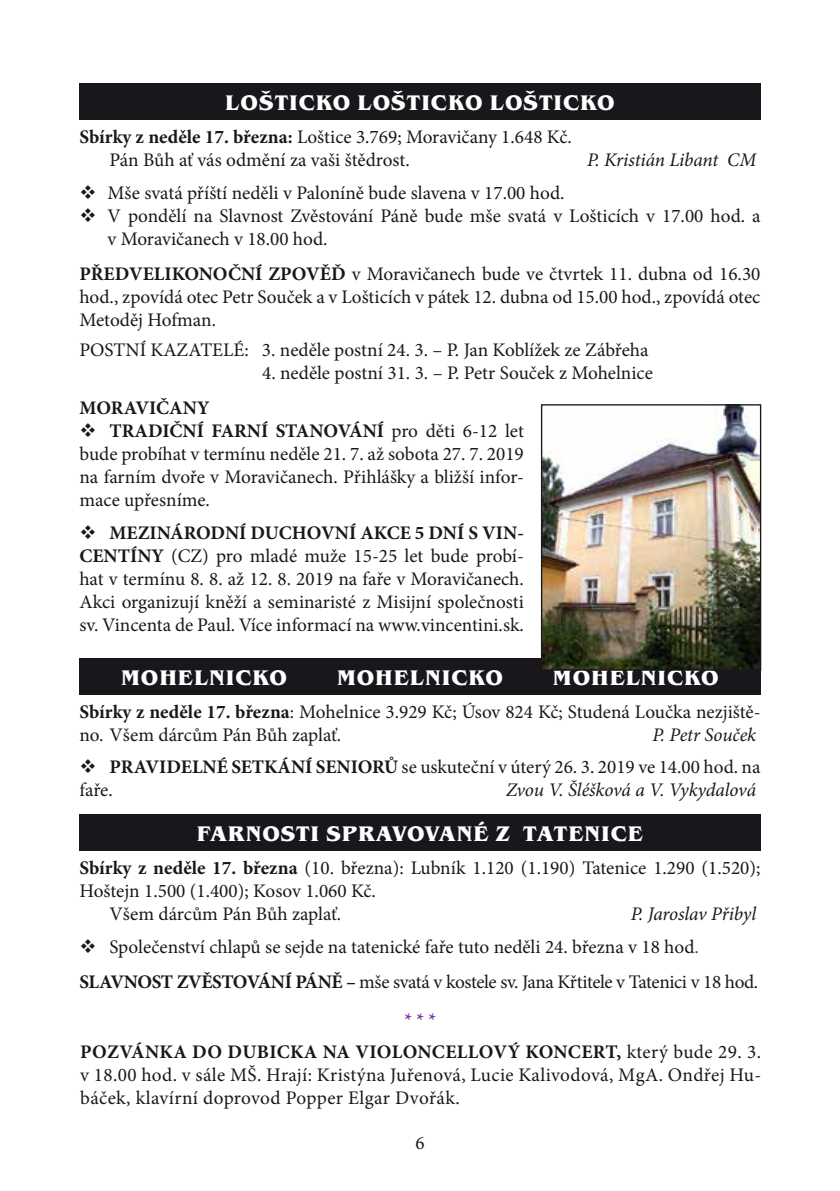
<style>
.page{position:relative;width:840px;height:1191px;background:#fff}
.page>*{position:absolute;margin:0;border:0;box-sizing:border-box;transform-origin:0 0}
.t1{font:700 21.8px "Benguiat Itc TOT";letter-spacing:.045em;color:#fff}
.t2{font:19.2px/23px "Minion Pro";color:#1a171c}
.t3{font:italic 19.2px "Minion Pro";letter-spacing:-.01em;color:#1a171c}
.t4{font:700 19.2px "Minion Pro";color:#1a171c}
.t5{font:700 19.2px "Minion Pro";color:#7030a0}
.t6{font:19px "Minion Pro";color:#1a171c}
.s1{font-weight:700}
.s2{color:#7030a0}
</style>
<div class="page">
<div style="left:79px;top:84px;width:681px;height:36px;background:#1a171c"></div>
<div style="left:79px;top:658px;width:681px;height:36px;background:#1a171c"></div>
<div style="left:79px;top:814px;width:681px;height:36px;background:#1a171c"></div>
<img style="left:542px;top:406px;width:216px;height:262px">
<div style="left:540px;top:404px;width:220px;height:266px;border:1px solid #1a171c"></div>
<p class="t1" style="left:225px;top:90px;width:391px">LOŠTICKO LOŠTICKO LOŠTICKO</p>
<p class="t2" style="left:109px;top:125px;width:463px;text-indent:-30px"><span class="s1">Sbírky z neděle 17. března:</span> Loštice 3.769; Moravičany 1.648 Kč.<br>Pán Bůh ať vás odmění za vaši štědrost.</p>
<p class="t3" style="left:586px;top:147px;width:170px">P. Kristián Libant CM</p>
<p class="t2" style="left:79px;top:181px;width:486px">❖ Mše svatá příští neděli v Paloníně bude slavena v 17.00 hod.</p>
<p class="t2" style="left:107px;top:204px;width:654px;text-indent:-28px">❖ V pondělí na Slavnost Zvěstování Páně bude mše svatá v Lošticích v 17.00 hod. a v Moravičanech v 18.00 hod.</p>
<p class="t2" style="left:79px;top:262px;width:682px;text-align:justify"><span class="s1">PŘEDVELIKONOČNÍ ZPOVĚĎ</span> v Moravičanech bude ve čtvrtek 11. dubna od 16.30 hod., zpovídá otec Petr Souček a v Lošticích v pátek 12. dubna od 15.00 hod., zpovídá otec Metoděj Hofman.</p>
<p class="t2" style="left:79px;top:338px;width:570px">POSTNÍ KAZATELÉ: 3. neděle postní 24. 3. – P. Jan Koblížek ze Zábřeha</p>
<p class="t2" style="left:262px;top:362px;width:392px">4. neděle postní 31. 3. – P. Petr Souček z Mohelnice</p>
<p class="t4" style="left:79px;top:394px;width:132px">MORAVIČANY</p>
<p class="t2" style="left:79px;top:420px;width:445px;text-align:justify">❖ <span class="s1">TRADIČNÍ FARNÍ STANOVÁNÍ</span> pro děti 6-12 let bude probíhat v termínu neděle 21. 7. až sobota 27. 7. 2019 na farním dvoře v Moravičanech. Přihlášky a bližší infor&shy;mace upřesníme.</p>
<p class="t2" style="left:79px;top:521px;width:446px;text-align:justify">❖ <span class="s1">MEZINÁRODNÍ DUCHOVNÍ AKCE 5 DNÍ S VIN-CENTÍNY</span> (CZ) pro mladé muže 15-25 let bude probí&shy;hat v termínu 8. 8. až 12. 8. 2019 na faře v Moravičanech.<br>Akci organizují kněží a seminaristé z Misijní společnosti sv. Vincenta de Paul. Více informací na www.vincentini.sk.</p>
<p class="t1" style="left:121px;top:664px;width:167px">MOHELNICKO</p>
<p class="t1" style="left:337px;top:664px;width:167px">MOHELNICKO</p>
<p class="t1" style="left:552px;top:664px;width:167px">MOHELNICKO</p>
<p class="t2" style="left:79px;top:700px;width:682px"><span class="s1">Sbírky z neděle 17. března</span>: Mohelnice 3.929 Kč; Úsov 824 Kč; Studená Loučka nezjiště&shy;no. Všem dárcům Pán Bůh zaplať.</p>
<p class="t3" style="left:652px;top:721px;width:105px">P. Petr Souček</p>
<p class="t2" style="left:79px;top:755px;width:682px">❖ <span class="s1">PRAVIDELNÉ SETKÁNÍ SENIORŮ</span> se uskuteční v úterý 26. 3. 2019 ve 14.00 hod. na faře.</p>
<p class="t3" style="left:506px;top:777px;width:251px">Zvou V. Šléšková a V. Vykydalová</p>
<p class="t1" style="left:197px;top:821px;width:447px">FARNOSTI SPRAVOVANÉ Z TATENICE</p>
<p class="t2" style="left:79px;top:856px;width:682px"><span class="s1">Sbírky z neděle 17. března</span> (10. března): Lubník 1.120 (1.190) Tatenice 1.290 (1.520);</p>
<p class="t2" style="left:79px;top:879px;width:298px">Hoštejn 1.500 (1.400); Kosov 1.060 Kč.</p>
<p class="t2" style="left:109px;top:902px;width:233px">Všem dárcům Pán Bůh zaplať.</p>
<p class="t3" style="left:630px;top:900px;width:127px">P. Jaroslav Přibyl</p>
<p class="t2" style="left:79px;top:929px;width:680px;line-height:35px">❖ Společenství chlapů se sejde na tatenické faře tuto neděli 24. března v 18 hod<span class="s2">.<br></span><span class="s1">SLAVNOST ZVĚSTOVÁNÍ PÁNĚ –</span> mše svatá v kostele sv. Jana Křtitele v Tatenici v 18 hod.</p>
<p class="t5" style="left:404px;top:1006px;width:33px">* * *</p>
<p class="t2" style="left:80px;top:1040px;width:682px;text-align:justify"><span class="s1">POZVÁNKA DO DUBICKA NA VIOLONCELLOVÝ KONCERT,</span> který bude 29. 3. v 18.00 hod. v sále MŠ. Hrají: Kristýna Juřenová, Lucie Kalivodová, MgA. Ondřej Hu&shy;báček, klavírní doprovod Popper Elgar Dvořák.</p>
<p class="t6" style="left:415px;top:1130px;width:11px">6</p>
</div>
